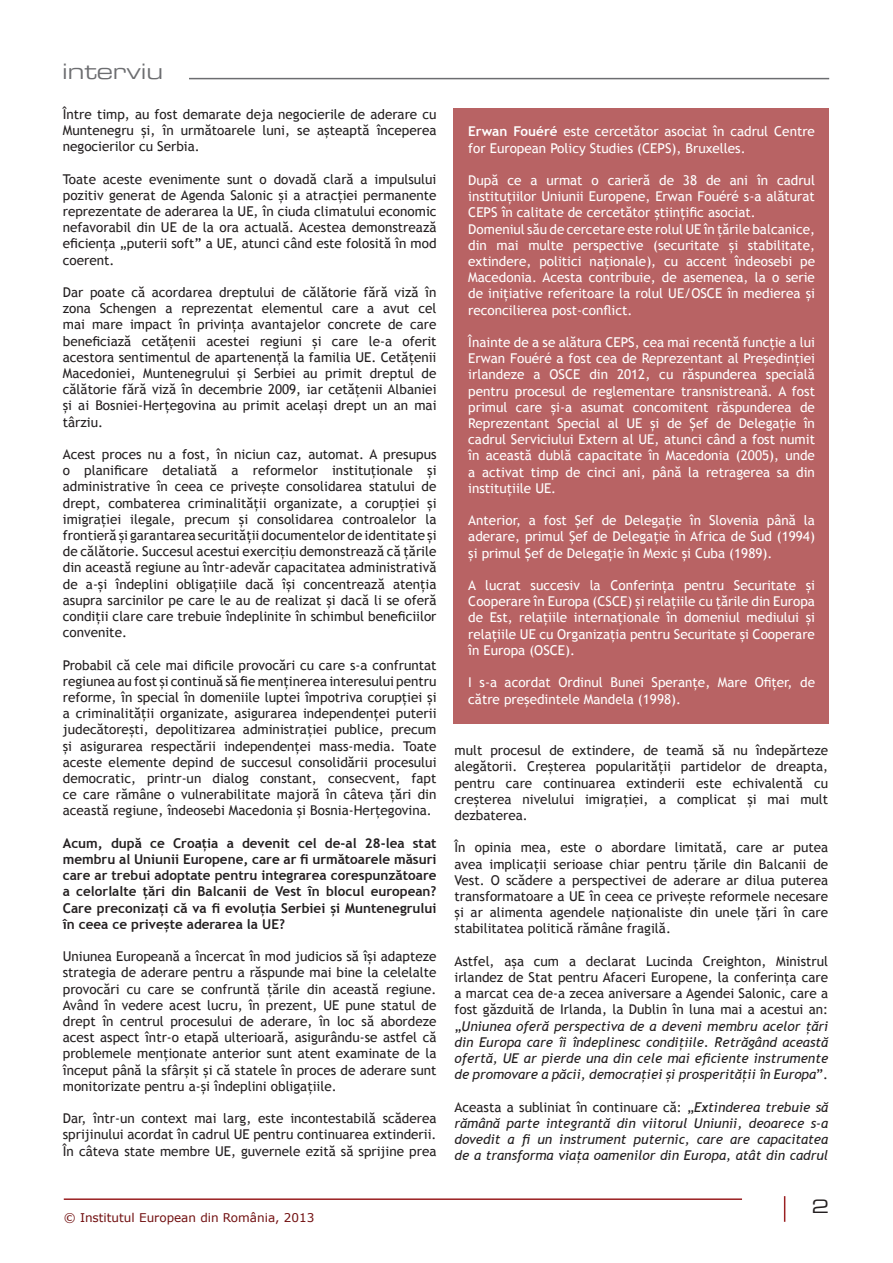
<style>
.page{position:relative;width:893px;height:1263px;background:#fff}
.page>*{position:absolute;margin:0;border:0;box-sizing:border-box;transform-origin:0 0}
.t1{font:21px "Eurostile Extended Two";color:#6c6d70}
.t2{font:18px "Eurostile Extended Two";color:#231f20}
.t3{font:13.5px/16.2px "Trebuchet MS";color:#231f20;text-align:justify}
.t4{font:13.5px/16.2px "Trebuchet MS";color:#fff}
.t5{font:700 13.5px/16.2px "Trebuchet MS";color:#231f20;text-align:justify}
.t6{font:italic 13.5px/16.2px "Trebuchet MS";color:#231f20;text-align:justify}
.t7{font:12px "Verdana";color:#710f10}
.s1{font-weight:700}
.s2{font-style:italic}
.s3{font-style:normal}
</style>
<div class="page">
<hr style="left:64px;top:1198px;width:678px;height:2px;background:#9a2022">
<svg style="left:784px;top:1196px;width:1px;height:26px"></svg>
<hr style="left:189px;top:78px;width:640px;height:1px;background:#6c6d70">
<div style="left:453px;top:108px;width:375px;height:616px;background:#b86364"></div>
<p class="t1" style="left:62px;top:57px;width:103px">interviu</p>
<p class="t3" style="left:63px;top:106px;width:375px">Între timp, au fost demarate deja negocierile de aderare cu Muntenegru şi, în următoarele luni, se aşteaptă începerea negocierilor cu Serbia.</p>
<p class="t3" style="left:63px;top:171px;width:375px">Toate aceste evenimente sunt o dovadă clară a impulsului pozitiv generat de Agenda Salonic şi a atracţiei permanente reprezentate de aderarea la UE, în ciuda climatului economic nefavorabil din UE de la ora actuală. Acestea demonstrează eficienţa „puterii soft” a UE, atunci când este folosită în mod coerent.</p>
<p class="t3" style="left:63px;top:284px;width:375px">Dar poate că acordarea dreptului de călătorie fără viză în zona Schengen a reprezentat elementul care a avut cel mai mare impact în privinţa avantajelor concrete de care beneficiază cetăţenii acestei regiuni şi care le-a oferit acestora sentimentul de apartenenţă la familia UE. Cetăţenii Macedoniei, Muntenegrului şi Serbiei au primit dreptul de călătorie fără viză în decembrie 2009, iar cetăţenii Albaniei şi ai Bosniei-Herţegovina au primit acelaşi drept un an mai târziu.</p>
<p class="t3" style="left:63px;top:446px;width:375px">Acest proces nu a fost, în niciun caz, automat. A presupus o planificare detaliată a reformelor instituţionale şi administrative în ceea ce priveşte consolidarea statului de drept, combaterea criminalităţii organizate, a corupţiei şi imigraţiei ilegale, precum şi consolidarea controalelor la frontieră şi garantarea securităţii documentelor de identitate şi de călătorie. Succesul acestui exerciţiu demonstrează că ţările din această regiune au într-adevăr capacitatea administrativă de a-şi îndeplini obligaţiile dacă îşi concentrează atenţia asupra sarcinilor pe care le au de realizat şi dacă li se oferă condiţii clare care trebuie îndeplinite în schimbul beneficiilor convenite.</p>
<p class="t3" style="left:63px;top:657px;width:375px">Probabil că cele mai dificile provocări cu care s-a confruntat regiunea au fost şi continuă să fie menţinerea interesului pentru reforme, în special în domeniile luptei împotriva corupţiei şi a criminalităţii organizate, asigurarea independenţei puterii judecătoreşti, depolitizarea administraţiei publice, precum şi asigurarea respectării independenţei mass-media. Toate aceste elemente depind de succesul consolidării procesului democratic, printr-un dialog constant, consecvent, fapt ce care rămâne o vulnerabilitate majoră în câteva ţări din această regiune, îndeosebi Macedonia şi Bosnia-Herţegovina.</p>
<p class="t5" style="left:63px;top:835px;width:375px">Acum, după ce Croaţia a devenit cel de-al 28-lea stat membru al Uniunii Europene, care ar fi următoarele măsuri care ar trebui adoptate pentru integrarea corespunzătoare a celorlalte ţări din Balcanii de Vest în blocul european?<br>Care preconizaţi că va fi evoluţia Serbiei şi Muntenegrului în ceea ce priveşte aderarea la UE?</p>
<p class="t3" style="left:63px;top:948px;width:375px">Uniunea Europeană a încercat în mod judicios să îşi adapteze strategia de aderare pentru a răspunde mai bine la celelalte provocări cu care se confruntă ţările din această regiune.<br>Având în vedere acest lucru, în prezent, UE pune statul de drept în centrul procesului de aderare, în loc să abordeze acest aspect într-o etapă ulterioară, asigurându-se astfel că problemele menţionate anterior sunt atent examinate de la început până la sfârşit şi că statele în proces de aderare sunt monitorizate pentru a-şi îndeplini obligaţiile.</p>
<p class="t3" style="left:63px;top:1110px;width:375px">Dar, într-un context mai larg, este incontestabilă scăderea sprijinului acordat în cadrul UE pentru continuarea extinderii.<br>În câteva state membre UE, guvernele ezită să sprijine prea</p>
<p class="t7" style="left:64px;top:1210px;width:252px">© Institutul European din România, 2013</p>
<p class="t4" style="left:468px;top:124px;width:348px"><span class="s1">Erwan Fouéré</span> este cercetător asociat în cadrul Centre for European Policy Studies (CEPS), Bruxelles.</p>
<p class="t4" style="left:468px;top:172px;width:348px">După ce a urmat o carieră de 38 de ani în cadrul instituţiilor Uniunii Europene, Erwan Fouéré s-a alăturat CEPS în calitate de cercetător ştiinţific asociat.<br>Domeniul său de cercetare este rolul UE în ţările balcanice, din mai multe perspective (securitate şi stabilitate, extindere, politici naţionale), cu accent îndeosebi pe Macedonia. Acesta contribuie, de asemenea, la o serie de iniţiative referitoare la rolul UE/OSCE în medierea şi reconcilierea post-conflict.</p>
<p class="t4" style="left:468px;top:334px;width:348px;text-align:justify">Înainte de a se alătura CEPS, cea mai recentă funcţie a lui Erwan Fouéré a fost cea de Reprezentant al Preşedinţiei irlandeze a OSCE din 2012, cu răspunderea specială pentru procesul de reglementare transnistreană. A fost primul care şi-a asumat concomitent răspunderea de Reprezentant Special al UE şi de Şef de Delegaţie în cadrul Serviciului Extern al UE, atunci când a fost numit în această dublă capacitate în Macedonia (2005), unde a activat timp de cinci ani, până la retragerea sa din instituţiile UE.</p>
<p class="t4" style="left:468px;top:512px;width:348px;text-align:justify">Anterior, a fost Şef de Delegaţie în Slovenia până la aderare, primul Şef de Delegaţie în Africa de Sud (1994) şi primul Şef de Delegaţie în Mexic şi Cuba (1989).</p>
<p class="t4" style="left:468px;top:577px;width:348px;text-align:justify">A lucrat succesiv la Conferinţa pentru Securitate şi Cooperare în Europa (CSCE) şi relaţiile cu ţările din Europa de Est, relaţiile internaţionale în domeniul mediului şi relaţiile UE cu Organizaţia pentru Securitate şi Cooperare în Europa (OSCE).</p>
<p class="t4" style="left:468px;top:674px;width:348px;line-height:16.8px">I s-a acordat Ordinul Bunei Speranţe, Mare Ofiţer, de către preşedintele Mandela (1998).</p>
<p class="t3" style="left:454px;top:742px;width:375px">mult procesul de extindere, de teamă să nu îndepărteze alegătorii. Creşterea popularităţii partidelor de dreapta, pentru care continuarea extinderii este echivalentă cu creşterea nivelului imigraţiei, a complicat şi mai mult dezbaterea.</p>
<p class="t3" style="left:454px;top:840px;width:375px">În opinia mea, este o abordare limitată, care ar putea avea implicaţii serioase chiar pentru ţările din Balcanii de Vest. O scădere a perspectivei de aderare ar dilua puterea transformatoare a UE în ceea ce priveşte reformele necesare şi ar alimenta agendele naţionaliste din unele ţări în care stabilitatea politică rămâne fragilă.</p>
<p class="t3" style="left:454px;top:953px;width:375px">Astfel, aşa cum a declarat Lucinda Creighton, Ministrul irlandez de Stat pentru Afaceri Europene, la conferinţa care a marcat cea de-a zecea aniversare a Agendei Salonic, care a fost găzduită de Irlanda, la Dublin în luna mai a acestui an: „<span class="s2">Uniunea oferă perspectiva de a deveni membru acelor ţări din Europa care îi îndeplinesc condiţiile. Retrăgând această ofertă, UE ar pierde una din cele mai eficiente instrumente de promovare a păcii, democraţiei şi prosperităţii în Europa</span>”.</p>
<p class="t6" style="left:454px;top:1099px;width:375px"><span class="s3">Aceasta a subliniat în continuare că: „</span>Extinderea trebuie să rămână parte integrantă din viitorul Uniunii, deoarece s-a dovedit a fi un instrument puternic, care are capacitatea de a transforma viaţa oamenilor din Europa, atât din cadrul</p>
<h2 class="t2" style="left:812px;top:1194px;width:19px">2</h2>
</div>
